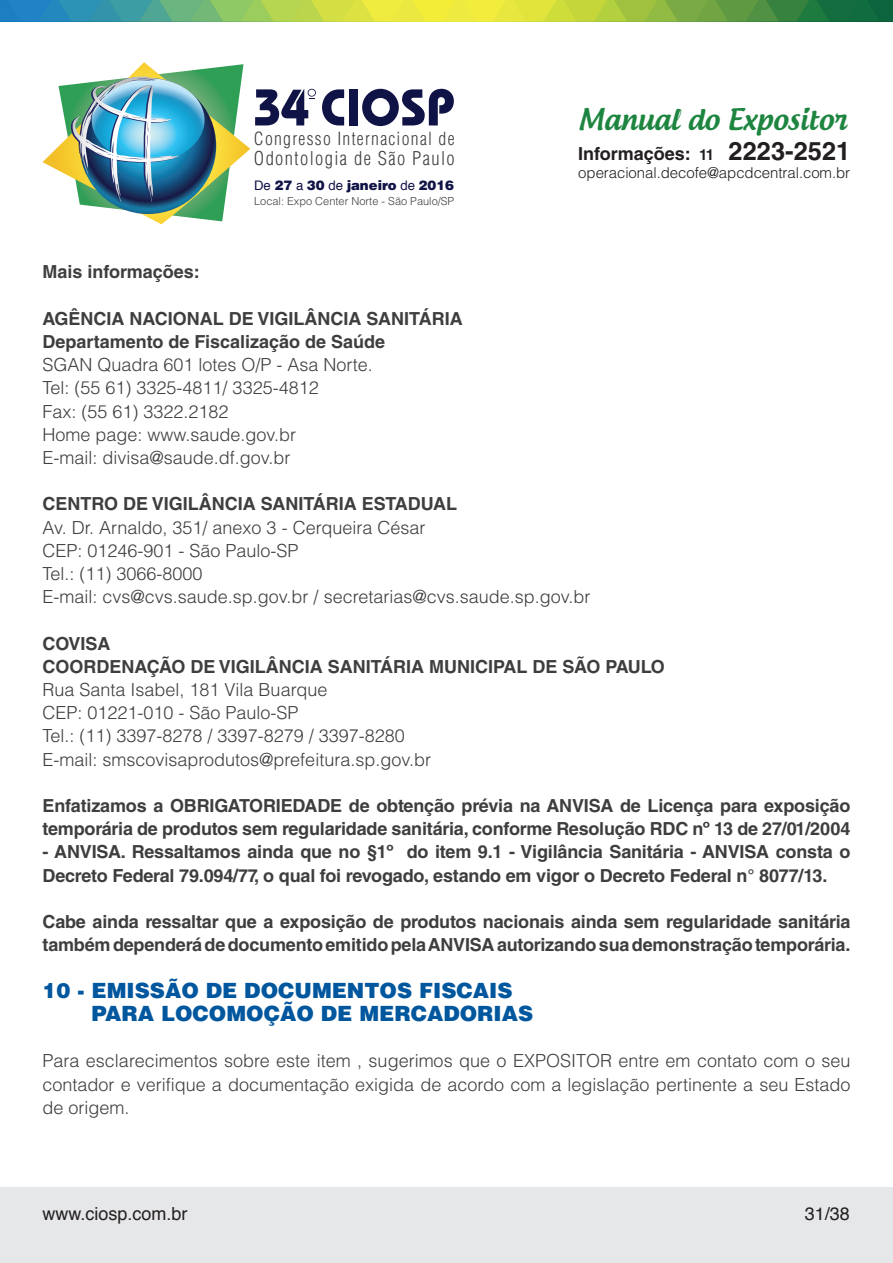
<style>
.page{position:relative;width:893px;height:1263px;background:#fff}
.page>*{position:absolute;margin:0;border:0;box-sizing:border-box;transform-origin:0 0}
.t1{font:500 28.5px "Androgyne";color:#1d8540}
.t2{font:900 21px/23.2px "Helvetica LT Std";color:#00579e}
.t3{font:300 condensed 18.6px "Helvetica LT Std";letter-spacing:.075em;color:#3e3e3f}
.t4{font:700 18px/23.2px "Helvetica LT Std";letter-spacing:-.01em;color:#3e3e3f}
.t5{font:300 18px/23.2px "Helvetica LT Std";color:#3e3e3f}
.t6{font:700 18px "Helvetica LT Std";color:#231f20}
.t7{font:18px "Helvetica";color:#231f20}
.t8{font:300 condensed 17.7px "Helvetica LT Std";letter-spacing:.075em;color:#3e3e3f}
.t9{font:300 15px "Helvetica LT Std";letter-spacing:-.005em;color:#231f20}
.t10{font:900 13.35px "Helvetica LT Std";color:#101345}
.t11{font:300 10.95px "Helvetica LT Std";color:#3e3e3f}
.s1{font-family:"Helvetica";font-weight:400;font-size:13.2px}
.s2{font-size:15px}
.s3{font-size:25.5px}
</style>
<div class="page">
<div style="left:0;top:1188px;width:893px;height:75px;background:#e6e7e9"></div>
<svg style="left:322px;top:89px;width:22px;height:36px"></svg>
<div style="left:349px;top:89px;width:9px;height:36px;background:#101345"></div>
<svg style="left:362px;top:89px;width:92px;height:37px"></svg>
<svg style="left:43px;top:62px;width:273px;height:162px"></svg>
<svg style="left:0;top:0;width:893px;height:21px"></svg>
<p class="t8" style="left:254px;top:128px;width:202px">Congresso Internacional de</p>
<p class="t3" style="left:254px;top:147px;width:202px">Odontologia de São Paulo</p>
<p class="t10" style="left:254px;top:177px;width:201px"><span class="s1">De</span> 27 <span class="s1">a</span> 30 <span class="s1">de</span> janeiro <span class="s1">de</span> 2016</p>
<p class="t11" style="left:254px;top:194px;width:202px">Local: Expo Center Norte - São Paulo/SP</p>
<h1 class="t1" style="left:578px;top:101px;width:270px">Manual do Expositor</h1>
<p class="t6" style="left:578px;top:143px;width:274px">Informações: <span class="s2">11</span> <span class="s3">2223-2521</span></p>
<p class="t9" style="left:578px;top:163px;width:273px">operacional.decofe@apcdcentral.com.br</p>
<p class="t4" style="left:43px;top:260px;width:159px">Mais informações:</p>
<p class="t4" style="left:43px;top:306px;width:422px">AGÊNCIA NACIONAL DE VIGILÂNCIA SANITÁRIA<br>Departamento de Fiscalização de Saúde</p>
<p class="t5" style="left:43px;top:353px;width:332px">SGAN Quadra 601 lotes O/P - Asa Norte.<br>Tel: (55 61) 3325-4811/ 3325-4812<br>Fax: (55 61) 3322.2182<br>Home page: www.saude.gov.br<br>E-mail: divisa@saude.df.gov.br</p>
<p class="t4" style="left:43px;top:492px;width:416px">CENTRO DE VIGILÂNCIA SANITÁRIA ESTADUAL</p>
<p class="t5" style="left:43px;top:515px;width:549px">Av. Dr. Arnaldo, 351/ anexo 3 - Cerqueira César<br>CEP: 01246-901 - São Paulo-SP<br>Tel.: (11) 3066-8000<br>E-mail: cvs@cvs.saude.sp.gov.br / secretarias@cvs.saude.sp.gov.br</p>
<p class="t4" style="left:43px;top:631px;width:624px">COVISA<br>COORDENAÇÃO DE VIGILÂNCIA SANITÁRIA MUNICIPAL DE SÃO PAULO</p>
<p class="t5" style="left:43px;top:678px;width:390px">Rua Santa Isabel, 181 Vila Buarque<br>CEP: 01221-010 - São Paulo-SP<br>Tel.: (11) 3397-8278 / 3397-8279 / 3397-8280<br>E-mail: smscovisaprodutos@prefeitura.sp.gov.br</p>
<p class="t4" style="left:43px;top:794px;width:809px">Enfatizamos a OBRIGATORIEDADE de obtenção prévia na ANVISA de Licença para exposição temporária de produtos sem regularidade sanitária, conforme Resolução RDC nº 13 de 27/01/2004</p>
<p class="t4" style="left:43px;top:840px;width:809px">- ANVISA. Ressaltamos ainda que no §1º do item 9.1 - Vigilância Sanitária - ANVISA consta o<br>Decreto Federal 79.094/77, o qual foi revogado, estando em vigor o Decreto Federal n° 8077/13.</p>
<p class="t4" style="left:43px;top:910px;width:809px">Cabe ainda ressaltar que a exposição de produtos nacionais ainda sem regularidade sanitária também dependerá de documento emitido pela ANVISA autorizando sua demonstração temporária.</p>
<p class="t2" style="left:91px;top:978px;width:443px;text-indent:-49px">10 - EMISSÃO DE DOCUMENTOS FISCAIS<br>PARA LOCOMOÇÃO DE MERCADORIAS</p>
<p class="t5" style="left:43px;top:1049px;width:809px;text-align:justify">Para esclarecimentos sobre este item , sugerimos que o EXPOSITOR entre em contato com o seu contador e verifique a documentação exigida de acordo com a legislação pertinente a seu Estado de origem.</p>
<p class="t7" style="left:43px;top:1200px;width:147px">www.ciosp.com.br</p>
<p class="t7" style="left:805px;top:1200px;width:47px">31/38</p>
</div>
